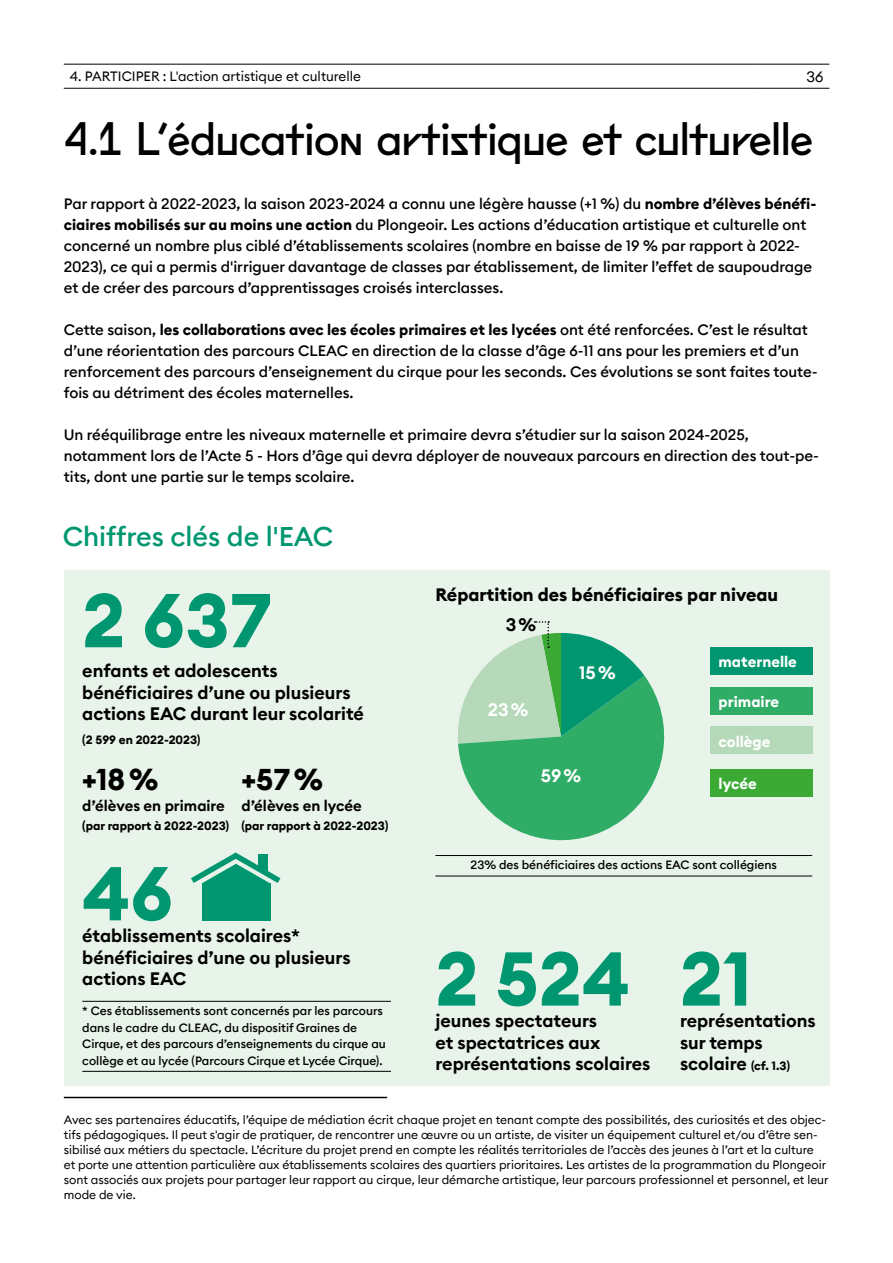
<style>
.page{position:relative;width:893px;height:1263px;background:#fff}
.page>*{position:absolute;margin:0;border:0;box-sizing:border-box;transform-origin:0 0}
.t1{font:700 75px "Euclid Circular B";color:#009770}
.t2{font:45px "Fugue Tails";letter-spacing:-.03em;color:#000}
.t3{font:700 30px "Euclid Circular B";color:#000}
.t4{font:500 27px "Euclid Circular B";color:#009770}
.t5{font:600 18px/21.6px "Euclid Circular B";color:#000}
.t6{font:700 18px "Euclid Circular B";color:#000}
.t7{font:600 18px "Euclid Circular B";color:#fff}
.t8{font:500 15px/21px "Euclid Circular B";color:#000}
.t9{font:600 15px "Euclid Circular B";color:#000}
.t10{font:700 15px "Euclid Circular B";color:#fff}
.t11{font:15px "Euclid Circular B";color:#000}
.t12{font:13.5px "Euclid Circular B";color:#000}
.t13{font:12px/15px "Euclid Circular B";color:#000}
.t14{font:500 12px/16.5px "Euclid Circular B";color:#000}
.t15{font:700 12px "Euclid Circular B";color:#000}
.s1{font-weight:700}
.s2{font-weight:700;font-size:12px}
</style>
<div class="page">
<hr style="left:64px;top:64px;width:691px;height:1px;background:#000">
<hr style="left:755px;top:64px;width:74px;height:1px;background:#000">
<hr style="left:64px;top:88px;width:691px;height:1px;background:#000">
<hr style="left:755px;top:88px;width:74px;height:1px;background:#000">
<div style="left:64px;top:570px;width:765px;height:516px;background:#e8f3ea"></div>
<div style="left:202px;top:883px;width:68px;height:38px;background:#009770"></div>
<svg style="left:191px;top:852px;width:89px;height:31px"></svg>
<div style="left:259px;top:854px;width:9px;height:17px;background:#009770"></div>
<div style="left:710px;top:647px;width:102px;height:27px;background:#009770"></div>
<div style="left:710px;top:687px;width:102px;height:27px;background:#2fac66"></div>
<div style="left:710px;top:727px;width:102px;height:27px;background:#b5d9b9"></div>
<div style="left:710px;top:769px;width:102px;height:28px;background:#3aaa35"></div>
<hr style="left:64px;top:1097px;width:323px;height:1px;background:#000">
<hr style="left:435px;top:876px;width:377px;height:1px;background:#000">
<hr style="left:435px;top:855px;width:377px;height:1px;background:#000">
<hr style="left:82px;top:1071px;width:309px;height:1px;background:#000">
<hr style="left:82px;top:1001px;width:309px;height:1px;background:#000">
<svg style="left:458px;top:621px;width:207px;height:220px"></svg>
<p class="t12" style="left:70px;top:68px;width:293px">4. PARTICIPER : L'action artistique et culturelle</p>
<p class="t11" style="left:806px;top:67px;width:19px">36</p>
<h2 class="t2" style="left:64px;top:103px;width:751px">4.1 L’éducation artistique et culturelle</h2>
<p class="t8" style="left:64px;top:193px;width:754px">Par rapport à 2022-2023, la saison 2023-2024 a connu une légère hausse (+1 %) du <span class="s1">nombre d’élèves bénéfi&shy;ciaires mobilisés sur au moins une action</span> du Plongeoir. Les actions d’éducation artistique et culturelle ont concerné un nombre plus ciblé d’établissements scolaires (nombre en baisse de 19 % par rapport à 2022- 2023), ce qui a permis d'irriguer davantage de classes par établissement, de limiter l’effet de saupoudrage et de créer des parcours d’apprentissages croisés interclasses.</p>
<p class="t8" style="left:64px;top:319px;width:755px">Cette saison, <span class="s1">les collaborations avec les écoles primaires et les lycées</span> ont été renforcées. C’est le résultat d’une réorientation des parcours CLEAC en direction de la classe d’âge 6-11 ans pour les premiers et d’un renforcement des parcours d’enseignement du cirque pour les seconds. Ces évolutions se sont faites toute&shy;fois au détriment des écoles maternelles.</p>
<p class="t8" style="left:64px;top:424px;width:757px">Un rééquilibrage entre les niveaux maternelle et primaire devra s’étudier sur la saison 2024-2025, notamment lors de l’Acte 5 - Hors d’âge qui devra déployer de nouveaux parcours en direction des tout-pe&shy;tits, dont une partie sur le temps scolaire.</p>
<h3 class="t4" style="left:63px;top:519px;width:272px">Chiffres clés de l'EAC</h3>
<h1 class="t1" style="left:82px;top:572px;width:190px">2 637</h1>
<p class="t5" style="left:82px;top:660px;width:283px">enfants et adolescents bénéficiaires d’une ou plusieurs actions EAC durant leur scolarité</p>
<p class="t15" style="left:82px;top:732px;width:120px">(2 599 en 2022-2023)</p>
<h3 class="t3" style="left:82px;top:760px;width:78px">+18 %</h3>
<p class="t9" style="left:82px;top:796px;width:144px">d’élèves en primaire</p>
<p class="t15" style="left:82px;top:817px;width:148px">(par rapport à 2022-2023)</p>
<h3 class="t3" style="left:241px;top:760px;width:83px">+57 %</h3>
<p class="t9" style="left:241px;top:796px;width:122px">d’élèves en lycée</p>
<p class="t15" style="left:241px;top:817px;width:148px">(par rapport à 2022-2023)</p>
<h1 class="t1" style="left:82px;top:845px;width:93px">46</h1>
<p class="t5" style="left:82px;top:925px;width:270px">établissements scolaires* bénéficiaires d’une ou plusieurs actions EAC</p>
<p class="t14" style="left:82px;top:1003px;width:305px">* Ces établissements sont concernés par les parcours dans le cadre du CLEAC, du dispositif Graines de Cirque, et des parcours d’enseignements du cirque au collège et au lycée (Parcours Cirque et Lycée Cirque).</p>
<p class="t6" style="left:435px;top:583px;width:344px">Répartition des bénéficiaires par niveau</p>
<p class="t5" style="left:506px;top:614px;width:32px">3 %</p>
<p class="t7" style="left:488px;top:698px;width:42px">23 %</p>
<p class="t7" style="left:579px;top:660px;width:38px">15 %</p>
<p class="t7" style="left:541px;top:764px;width:42px">59 %</p>
<p class="t10" style="left:719px;top:652px;width:80px">maternelle</p>
<p class="t10" style="left:719px;top:692px;width:62px">primaire</p>
<p class="t10" style="left:719px;top:731px;width:53px">collège</p>
<p class="t10" style="left:719px;top:774px;width:40px">lycée</p>
<p class="t14" style="left:471px;top:857px;width:308px">23% des bénéficiaires des actions EAC sont collégiens</p>
<h1 class="t1" style="left:435px;top:930px;width:196px">2 524</h1>
<p class="t5" style="left:435px;top:1010px;width:217px">jeunes spectateurs<br>et spectatrices aux représentations scolaires</p>
<h1 class="t1" style="left:680px;top:930px;width:73px">21</h1>
<p class="t5" style="left:680px;top:1010px;width:137px">représentations sur temps scolaire <span class="s2">(cf. 1.3)</span></p>
<p class="t13" style="left:64px;top:1112px;width:766px">Avec ses partenaires éducatifs, l’équipe de médiation écrit chaque projet en tenant compte des possibilités, des curiosités et des objec&shy;tifs pédagogiques. Il peut s'agir de pratiquer, de rencontrer une œuvre ou un artiste, de visiter un équipement culturel et/ou d’être sen&shy;sibilisé aux métiers du spectacle. L’écriture du projet prend en compte les réalités territoriales de l’accès des jeunes à l’art et la culture<br>et porte une attention particulière aux établissements scolaires des quartiers prioritaires. Les artistes de la programmation du Plongeoir sont associés aux projets pour partager leur rapport au cirque, leur démarche artistique, leur parcours professionnel et personnel, et leur mode de vie.</p>
</div>
